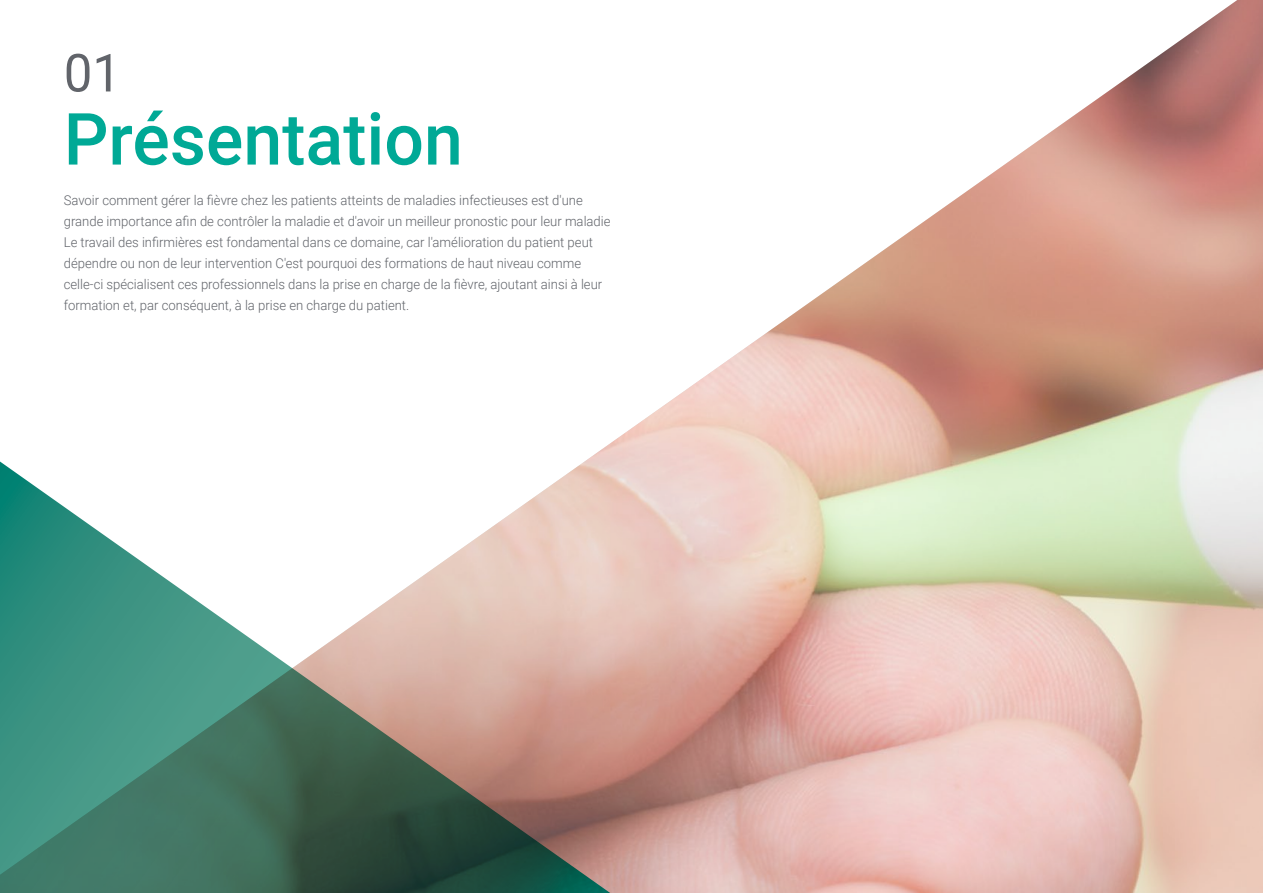
<style>
.page{position:relative;width:1263px;height:893px;background:#fff}
.page>*{position:absolute;margin:0;border:0;box-sizing:border-box;transform-origin:0 0}
.t1{font:500 72px "Roboto";color:#00a996}
.t2{font:52.5px "Roboto";color:#61646a}
.t3{font:300 13.5px/21px "Roboto";color:#61646a}
</style>
<div class="page">
<img style="left:607px;top:0;width:656px;height:893px">
<svg style="left:0;top:446px;width:640px;height:447px"></svg>
<h2 class="t2" style="left:64px;top:36px;width:59px">01</h2>
<h1 class="t1" style="left:64px;top:89px;width:401px">Présentation</h1>
<p class="t3" style="left:64px;top:189px;width:548px">Savoir comment gérer la fièvre chez les patients atteints de maladies infectieuses est d'une grande importance afin de contrôler la maladie et d'avoir un meilleur pronostic pour leur maladie Le travail des infirmières est fondamental dans ce domaine, car l'amélioration du patient peut dépendre ou non de leur intervention C'est pourquoi des formations de haut niveau comme celle-ci spécialisent ces professionnels dans la prise en charge de la fièvre, ajoutant ainsi à leur formation et, par conséquent, à la prise en charge du patient.</p>
</div>
